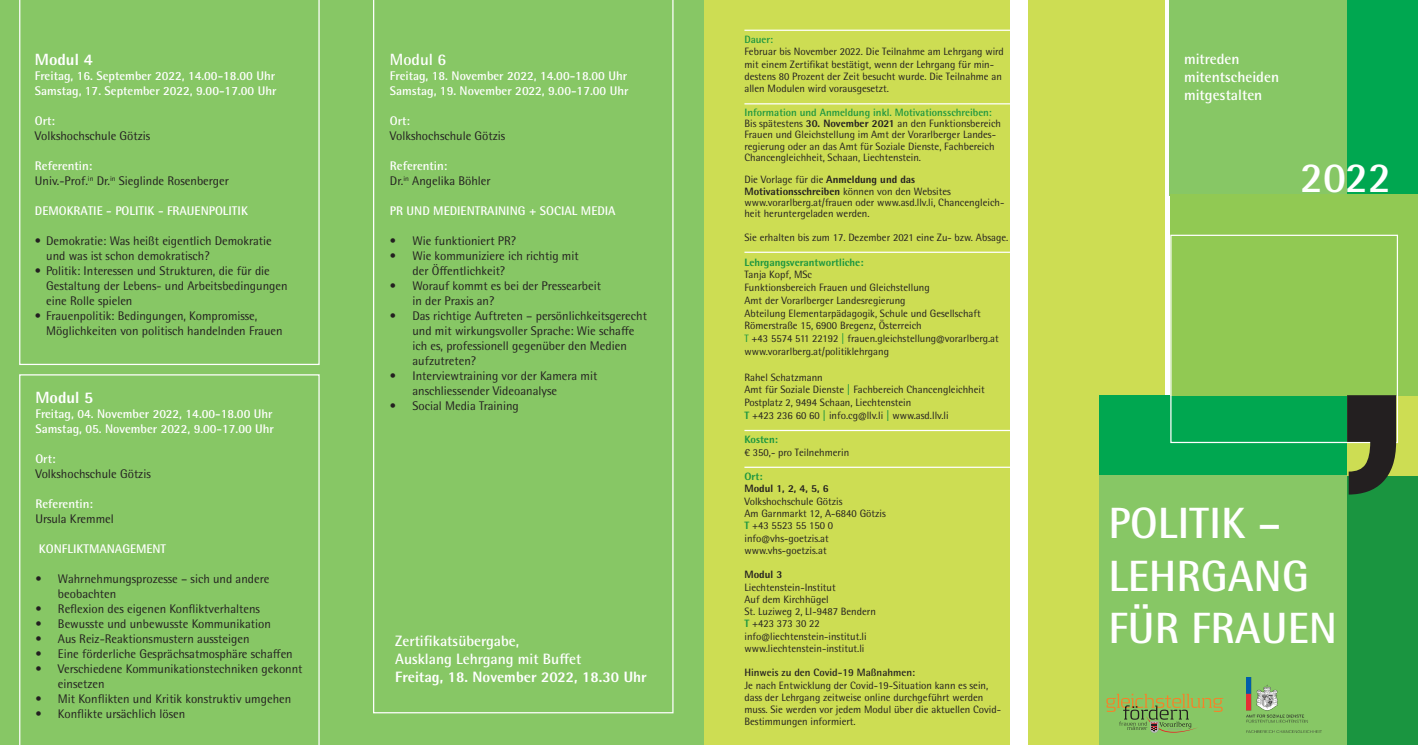
<style>
.page{position:relative;width:1418px;height:745px;background:#fff}
.page>*{position:absolute;margin:0;border:0;box-sizing:border-box;transform-origin:0 0}
.t1{font:700 404.88px "Tunga";color:#231f20}
.t2{font:700 43.75px/52.5px "Rotis Semi Sans Pro";color:#fff}
.t3{font:700 42.75px "Rotis Semi Sans Pro";color:#fff}
.t4{font:800 16.25px "Rotis Semi Sans Pro";color:#fff}
.t5{font:700 16.25px "Rotis Semi Sans Pro";color:#fff}
.t6{font:700 15px/18px "Rotis Semi Sans Pro";color:#fff}
.t7{font:800 15px "Rotis Semi Sans Pro";color:#fff}
.t8{font:12.5px/15px "Rotis Semi Sans Pro";color:#231f20}
.t9{font:700 12.5px "Rotis Semi Sans Pro";color:#fff}
.t10{font:10.62px/11.2px "Rotis Semi Sans Pro";color:#231f20}
.t11{font:700 10.62px "Rotis Semi Sans Pro";color:#1a9540}
.t12{font:800 10.62px "Rotis Semi Sans Pro";color:#1a9540}
.t13{font:700 10.62px "Rotis Semi Sans Pro";color:#231f20}
.t14{font:800 10.62px "Rotis Semi Sans Pro";color:#231f20}
.s1{font-weight:800}
.s2{color:#1a9540}
.s3{font-weight:700;color:#1a9540}
.s4{font-weight:800;color:#1a9540}
</style>
<div class="page">
<div style="left:0;top:0;width:709px;height:744px;background:#87c765"></div>
<div style="left:704px;top:0;width:460px;height:744px;background:#cddd53"></div>
<div style="left:1098px;top:473px;width:248px;height:271px;background:#87c765"></div>
<div style="left:1169px;top:0;width:177px;height:196px;background:#87c765"></div>
<div style="left:1346px;top:475px;width:71px;height:269px;background:#1a9540"></div>
<div style="left:1098px;top:395px;width:248px;height:80px;background:#00a750"></div>
<div style="left:1346px;top:0;width:71px;height:196px;background:#00a750"></div>
<div style="left:1346px;top:395px;width:71px;height:80px;background:#cddd53"></div>
<div style="left:1169px;top:194px;width:248px;height:201px;background:#91c953"></div>
<div style="left:1170px;top:234px;width:227px;height:209px;border:1px solid #fff"></div>
<svg style="left:1106px;top:693px;width:117px;height:39px"></svg>
<img style="left:1246px;top:677px;width:75px;height:55px">
<div style="left:1010px;top:0;width:18px;height:744px;background:#fff"></div>
<hr style="left:744px;top:30px;width:266px;height:1px;background:#fff">
<hr style="left:744px;top:103px;width:266px;height:1px;background:#fff">
<hr style="left:744px;top:251px;width:266px;height:2px;background:#fff">
<hr style="left:744px;top:429px;width:266px;height:2px;background:#fff">
<hr style="left:744px;top:466px;width:266px;height:1px;background:#fff">
<svg style="left:19px;top:0;width:301px;height:365px"></svg>
<svg style="left:373px;top:0;width:300px;height:713px"></svg>
<svg style="left:19px;top:374px;width:301px;height:370px"></svg>
<p class="t4" style="left:35px;top:49px;width:59px">Modul 4</p>
<p class="t9" style="left:35px;top:68px;width:242px">Freitag, 16. September 2022, 14.00-18.00 Uhr</p>
<p class="t9" style="left:35px;top:83px;width:243px">Samstag, 17. September 2022, 9.00-17.00 Uhr</p>
<p class="t9" style="left:35px;top:113px;width:22px">Ort:</p>
<p class="t8" style="left:35px;top:128px;width:117px">Volkshochschule Götzis</p>
<p class="t9" style="left:35px;top:158px;width:59px">Referentin:</p>
<p class="t8" style="left:35px;top:173px;width:195px">Univ.-Prof.<sup>in</sup> Dr.<sup>in</sup> Sieglinde Rosenberger</p>
<p class="t9" style="left:35px;top:203px;width:214px">DEMOKRATIE - POLITIK - FRAUENPOLITIK</p>
<p class="t8" style="left:35px;top:233px;width:238px">• Demokratie: Was heißt eigentlich Demokratie</p>
<p class="t8" style="left:46px;top:248px;width:165px">und was ist schon demokratisch?</p>
<p class="t8" style="left:35px;top:263px;width:236px">• Politik: Interessen und Strukturen, die für die</p>
<p class="t8" style="left:46px;top:278px;width:243px">Gestaltung der Lebens- und Arbeitsbedingungen</p>
<p class="t8" style="left:46px;top:293px;width:88px">eine Rolle spielen</p>
<p class="t8" style="left:35px;top:308px;width:224px">• Frauenpolitik: Bedingungen, Kompromisse,</p>
<p class="t8" style="left:46px;top:323px;width:238px">Möglichkeiten von politisch handelnden Frauen</p>
<p class="t4" style="left:35px;top:386px;width:59px">Modul 5</p>
<p class="t9" style="left:35px;top:405px;width:239px">Freitag, 04. November 2022, 14.00-18.00 Uhr</p>
<p class="t9" style="left:35px;top:420px;width:240px">Samstag, 05. November 2022, 9.00-17.00 Uhr</p>
<p class="t9" style="left:35px;top:450px;width:22px">Ort:</p>
<p class="t8" style="left:35px;top:465px;width:117px">Volkshochschule Götzis</p>
<p class="t9" style="left:35px;top:495px;width:59px">Referentin:</p>
<p class="t8" style="left:35px;top:510px;width:80px">Ursula Kremmel</p>
<p class="t9" style="left:39px;top:540px;width:129px">KONFLIKTMANAGEMENT</p>
<p class="t8" style="left:58px;top:570px;width:213px;text-indent:-23px">• Wahrnehmungsprozesse – sich und andere beobachten</p>
<p class="t8" style="left:35px;top:600px;width:226px">• Reflexion des eigenen Konfliktverhaltens</p>
<p class="t8" style="left:35px;top:615px;width:237px">• Bewusste und unbewusste Kommunikation</p>
<p class="t8" style="left:35px;top:630px;width:216px">• Aus Reiz-Reaktionsmustern aussteigen</p>
<p class="t8" style="left:35px;top:645px;width:259px">• Eine förderliche Gesprächsatmosphäre schaffen</p>
<p class="t8" style="left:58px;top:660px;width:246px;text-indent:-23px">• Verschiedene Kommunikationstechniken gekonnt einsetzen</p>
<p class="t8" style="left:35px;top:690px;width:257px">• Mit Konflikten und Kritik konstruktiv umgehen</p>
<p class="t8" style="left:35px;top:705px;width:151px">• Konflikte ursächlich lösen</p>
<p class="t5" style="left:390px;top:49px;width:58px">Modul 6</p>
<p class="t9" style="left:390px;top:68px;width:239px">Freitag, 18. November 2022, 14.00-18.00 Uhr</p>
<p class="t9" style="left:390px;top:83px;width:240px">Samstag, 19. November 2022, 9.00-17.00 Uhr</p>
<p class="t9" style="left:390px;top:113px;width:22px">Ort:</p>
<p class="t8" style="left:390px;top:128px;width:117px">Volkshochschule Götzis</p>
<p class="t9" style="left:390px;top:158px;width:59px">Referentin:</p>
<p class="t8" style="left:390px;top:173px;width:102px">Dr.<sup>in</sup> Angelika Böhler</p>
<p class="t9" style="left:390px;top:203px;width:227px">PR UND MEDIENTRAINING + SOCIAL MEDIA</p>
<p class="t8" style="left:390px;top:233px;width:127px">• Wie funktioniert PR?</p>
<p class="t8" style="left:412px;top:248px;width:168px;text-indent:-22px">• Wie kommuniziere ich richtig mit der Öffentlichkeit?</p>
<p class="t8" style="left:412px;top:278px;width:190px;text-indent:-22px">• Worauf kommt es bei der Pressearbeit in der Praxis an?</p>
<p class="t8" style="left:412px;top:308px;width:236px;text-indent:-22px">• Das richtige Auftreten – persönlichkeitsgerecht und mit wirkungsvoller Sprache: Wie schaffe ich es, professionell gegenüber den Medien aufzutreten?</p>
<p class="t8" style="left:412px;top:368px;width:186px;text-indent:-22px">• Interviewtraining vor der Kamera mit anschliessender Videoanalyse</p>
<p class="t8" style="left:390px;top:398px;width:130px">• Social Media Training</p>
<p class="t6" style="left:395px;top:631px;width:188px">Zertifikatsübergabe,<br>Ausklang Lehrgang mit Buffet</p>
<p class="t7" style="left:395px;top:667px;width:253px">Freitag, 18. November 2022, 18.30 Uhr</p>
<p class="t11" style="left:744px;top:33px;width:30px">Dauer:</p>
<p class="t10" style="left:744px;top:46px;width:261px;line-height:12.2px">Februar bis November 2022. Die Teilnahme am Lehrgang wird mit einem Zertifikat bestätigt, wenn der Lehrgang für min&shy;destens 80 Prozent der Zeit besucht wurde. Die Teilnahme an allen Modulen wird vorausgesetzt.</p>
<p class="t11" style="left:744px;top:105px;width:249px">Information und Anmeldung inkl. Motivationsschreiben:</p>
<p class="t10" style="left:744px;top:118px;width:258px">Bis spätestens <span class="s1">30. November 2021</span> an den Funktionsbereich Frauen und Gleichstellung im Amt der Vorarlberger Landes&shy;regierung oder an das Amt für Soziale Dienste, Fachbereich Chancengleichheit, Schaan, Liechtenstein.</p>
<p class="t10" style="left:744px;top:174px;width:261px">Die Vorlage für die <span class="s1">Anmeldung und das Motivationsschreiben</span> können von den Websites www.vorarlberg.at/frauen oder www.asd.llv.li, Chancengleich&shy;heit heruntergeladen werden.</p>
<p class="t10" style="left:744px;top:231px;width:265px">Sie erhalten bis zum 17. Dezember 2021 eine Zu- bzw. Absage.</p>
<p class="t12" style="left:744px;top:255px;width:120px">Lehrgangsverantwortliche:</p>
<p class="t10" style="left:744px;top:269px;width:69px">Tanja Kopf, MSc</p>
<p class="t10" style="left:744px;top:282px;width:187px">Funktionsbereich Frauen und Gleichstellung</p>
<p class="t10" style="left:744px;top:294px;width:163px">Amt der Vorarlberger Landesregierung</p>
<p class="t10" style="left:744px;top:307px;width:238px">Abteilung Elementarpädagogik, Schule und Gesellschaft</p>
<p class="t10" style="left:744px;top:320px;width:179px">Römerstraße 15, 6900 Bregenz, Österreich</p>
<p class="t10" style="left:744px;top:332px;width:256px;line-height:12.8px"><span class="s2">T</span> +43 5574 511 22192 <span class="s2">|</span> frauen.gleichstellung@vorarlberg.at www.vorarlberg.at/politiklehrgang</p>
<p class="t10" style="left:744px;top:371px;width:80px">Rahel Schatzmann</p>
<p class="t10" style="left:744px;top:384px;width:242px">Amt für Soziale Dienste <span class="s3">|</span> Fachbereich Chancengleichheit</p>
<p class="t10" style="left:744px;top:396px;width:168px">Postplatz 2, 9494 Schaan, Liechtenstein</p>
<p class="t10" style="left:744px;top:409px;width:206px"><span class="s4">T</span> +423 236 60 60 <span class="s3">|</span> info.cg@llv.li <span class="s3">|</span> www.asd.llv.li</p>
<p class="t12" style="left:744px;top:432px;width:35px">Kosten:</p>
<p class="t10" style="left:744px;top:446px;width:106px">€ 350,- pro Teilnehmerin</p>
<p class="t12" style="left:744px;top:469px;width:20px">Ort:</p>
<p class="t14" style="left:744px;top:481px;width:86px">Modul 1, 2, 4, 5, 6</p>
<p class="t10" style="left:744px;top:495px;width:100px">Volkshochschule Götzis</p>
<p class="t10" style="left:744px;top:507px;width:143px">Am Garnmarkt 12, A-6840 Götzis</p>
<p class="t10" style="left:744px;top:519px;width:90px"><span class="s4">T</span> +43 5523 55 150 0</p>
<p class="t10" style="left:744px;top:532px;width:86px">info@vhs-goetzis.at</p>
<p class="t10" style="left:744px;top:544px;width:84px">www.vhs-goetzis.at</p>
<p class="t14" style="left:744px;top:567px;width:39px">Modul 3</p>
<p class="t10" style="left:744px;top:581px;width:93px">Liechtenstein-Institut</p>
<p class="t10" style="left:744px;top:593px;width:86px">Auf dem Kirchhügel</p>
<p class="t10" style="left:744px;top:605px;width:133px">St. Luziweg 2, LI-9487 Bendern</p>
<p class="t10" style="left:744px;top:617px;width:77px"><span class="s4">T</span> +423 373 30 22</p>
<p class="t10" style="left:744px;top:630px;width:124px">info@liechtenstein-institut.li</p>
<p class="t10" style="left:744px;top:642px;width:121px">www.liechtenstein-institut.li</p>
<p class="t13" style="left:744px;top:665px;width:172px">Hinweis zu den Covid-19 Maßnahmen:</p>
<p class="t10" style="left:744px;top:679px;width:245px">Je nach Entwicklung der Covid-19-Situation kann es sein,</p>
<p class="t10" style="left:744px;top:691px;width:240px">dass der Lehrgang zeitweise online durchgeführt werden</p>
<p class="t10" style="left:744px;top:703px;width:258px;line-height:12.2px">muss. Sie werden vor jedem Modul über die aktuellen Covid-<br>Bestimmungen informiert.</p>
<h3 class="t6" style="left:1183px;top:49px;width:97px">mitreden mitentscheiden mitgestalten</h3>
<h3 class="t3" style="left:1300px;top:151px;width:93px">2022</h3>
<h1 class="t1" style="left:1323px;top:65px;width:97px">,</h1>
<h2 class="t2" style="left:1108px;top:496px;width:230px">POLITIK –<br>LEHRGANG<br>FÜR FRAUEN</h2>
</div>
